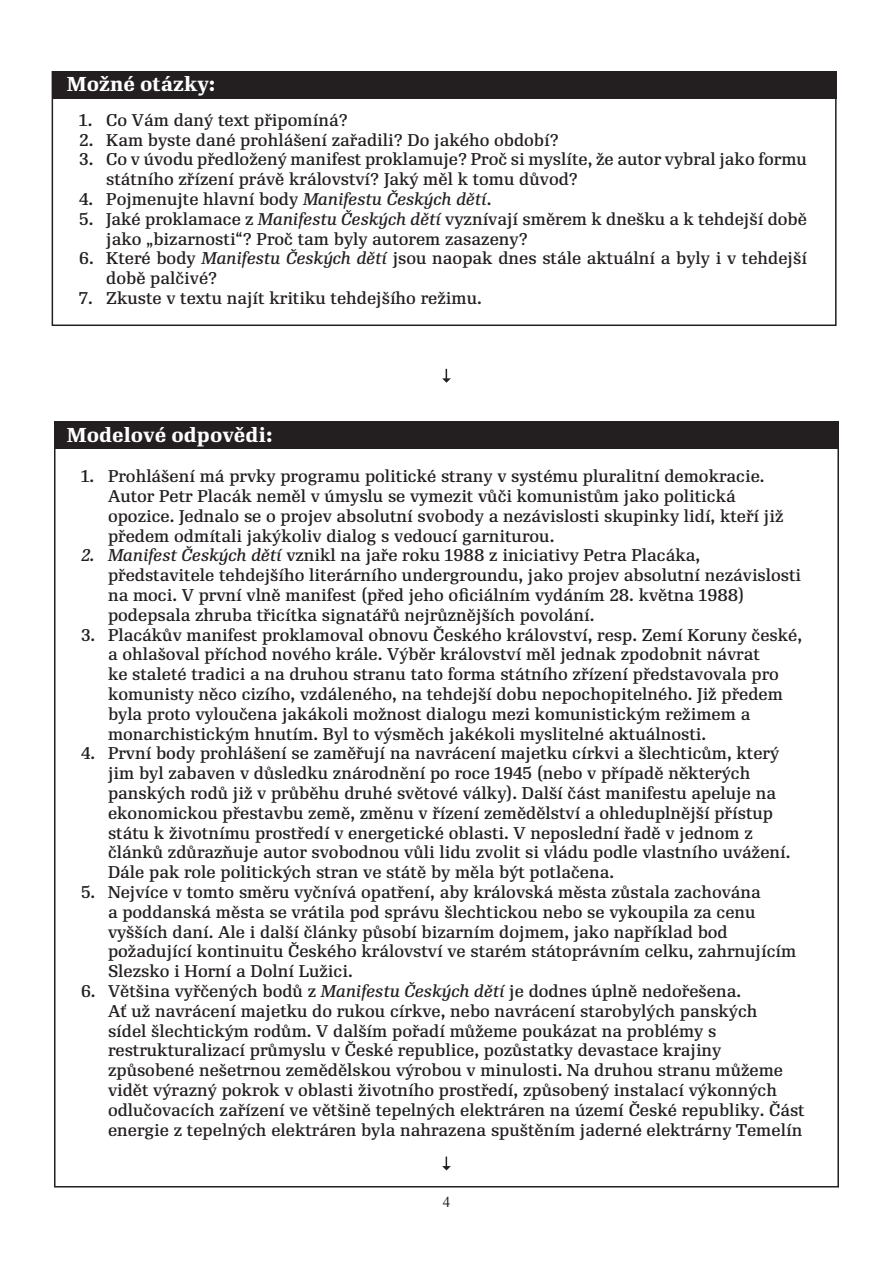
<style>
.page{position:relative;width:893px;height:1263px;background:#fff}
.page>*{position:absolute;margin:0;border:0;box-sizing:border-box;transform-origin:0 0}
.Normální{font:700 19.5px "Re Public Text CE";color:#fff}
.Normální-2{font:16.5px/19.8px "Re Public Text CE";color:#231f20}
.t1{font:15px "Times New Roman";color:#231f20}
.s1{font-style:italic}
</style>
<div class="page">
<div style="left:54px;top:421px;width:785px;height:28px;background:#231f20"></div>
<div style="left:52px;top:71px;width:785px;height:28px;background:#231f20"></div>
<div style="left:52px;top:71px;width:785px;height:255px;border:2px solid #231f20"></div>
<svg style="left:442px;top:369px;width:9px;height:14px"></svg>
<svg style="left:442px;top:1156px;width:9px;height:14px"></svg>
<p class="Normální" style="left:67px;top:73px;width:150px">Možné otázky:</p>
<p class="Normální-2" style="left:79px;top:110px;width:270px">1. Co Vám daný text připomíná?</p>
<p class="Normální-2" style="left:79px;top:130px;width:481px">2. Kam byste dané prohlášení zařadili? Do jakého období?</p>
<p class="Normální-2" style="left:106px;top:150px;width:702px;text-indent:-27px">3. Co v úvodu předložený manifest proklamuje? Proč si myslíte, že autor vybral jako formu státního zřízení právě království? Jaký měl k tomu důvod?</p>
<p class="Normální-2" style="left:79px;top:189px;width:414px">4. Pojmenujte hlavní body <span class="s1">Manifestu Českých dětí</span>.</p>
<p class="Normální-2" style="left:106px;top:209px;width:702px;text-indent:-27px">5. Jaké proklamace z <span class="s1">Manifestu Českých dětí</span> vyznívají směrem k dnešku a k tehdejší době jako „bizarnosti“? Proč tam byly autorem zasazeny?</p>
<p class="Normální-2" style="left:106px;top:249px;width:702px;text-indent:-27px">6. Které body <span class="s1">Manifestu Českých dětí</span> jsou naopak dnes stále aktuální a byly i v tehdejší době palčivé?</p>
<p class="Normální-2" style="left:79px;top:288px;width:404px">7. Zkuste v textu najít kritiku tehdejšího režimu.</p>
<p class="Normální" style="left:67px;top:424px;width:207px">Modelové odpovědi:</p>
<p class="Normální-2" style="left:108px;top:466px;width:677px;text-indent:-27px">1. Prohlášení má prvky programu politické strany v systému pluralitní demokracie.<br>Autor Petr Placák neměl v úmyslu se vymezit vůči komunistům jako politická opozice. Jednalo se o projev absolutní svobody a nezávislosti skupinky lidí, kteří již předem odmítali jakýkoliv dialog s vedoucí garniturou.</p>
<p class="Normální-2" style="left:108px;top:545px;width:695px;text-indent:-27px"><span class="s1">2. Manifest Českých dětí</span> vznikl na jaře roku 1988 z iniciativy Petra Placáka, představitele tehdejšího literárního undergroundu, jako projev absolutní nezávislosti na moci. V první vlně manifest (před jeho oficiálním vydáním 28. května 1988) podepsala zhruba třicítka signatářů nejrůznějších povolání.</p>
<p class="Normální-2" style="left:108px;top:625px;width:696px;text-indent:-27px">3. Placákův manifest proklamoval obnovu Českého království, resp. Zemí Koruny české, a ohlašoval příchod nového krále. Výběr království měl jednak zpodobnit návrat<br>ke staleté tradici a na druhou stranu tato forma státního zřízení představovala pro komunisty něco cizího, vzdáleného, na tehdejší dobu nepochopitelného. Již předem byla proto vyloučena jakákoli možnost dialogu mezi komunistickým režimem a monarchistickým hnutím. Byl to výsměch jakékoli myslitelné aktuálnosti.</p>
<p class="Normální-2" style="left:108px;top:743px;width:684px;text-indent:-27px">4. První body prohlášení se zaměřují na navrácení majetku církvi a šlechticům, který jim byl zabaven v důsledku znárodnění po roce 1945 (nebo v případě některých panských rodů již v průběhu druhé světové války). Další část manifestu apeluje na ekonomickou přestavbu země, změnu v řízení zemědělství a ohleduplnější přístup státu k životnímu prostředí v energetické oblasti. V neposlední řadě v jednom z článků zdůrazňuje autor svobodnou vůli lidu zvolit si vládu podle vlastního uvážení.<br>Dále pak role politických stran ve státě by měla být potlačena.</p>
<p class="Normální-2" style="left:108px;top:882px;width:690px;text-indent:-27px">5. Nejvíce v tomto směru vyčnívá opatření, aby královská města zůstala zachována<br>a poddanská města se vrátila pod správu šlechtickou nebo se vykoupila za cenu vyšších daní. Ale i další články působí bizarním dojmem, jako například bod požadující kontinuitu Českého království ve starém státoprávním celku, zahrnujícím Slezsko i Horní a Dolní Lužici.</p>
<p class="Normální-2" style="left:108px;top:981px;width:698px;text-indent:-27px">6. Většina vyřčených bodů z <span class="s1">Manifestu Českých dětí</span> je dodnes úplně nedořešena.<br>Ať už navrácení majetku do rukou církve, nebo navrácení starobylých panských<br>sídel šlechtickým rodům. V dalším pořadí můžeme poukázat na problémy s restrukturalizací průmyslu v České republice, pozůstatky devastace krajiny způsobené nešetrnou zemědělskou výrobou v minulosti. Na druhou stranu můžeme vidět výrazný pokrok v oblasti životního prostředí, způsobený instalací výkonných odlučovacích zařízení ve většině tepelných elektráren na území České republiky. Část energie z tepelných elektráren byla nahrazena spuštěním jaderné elektrárny Temelín</p>
<p class="t1" style="left:443px;top:1192px;width:9px">4</p>
</div>
